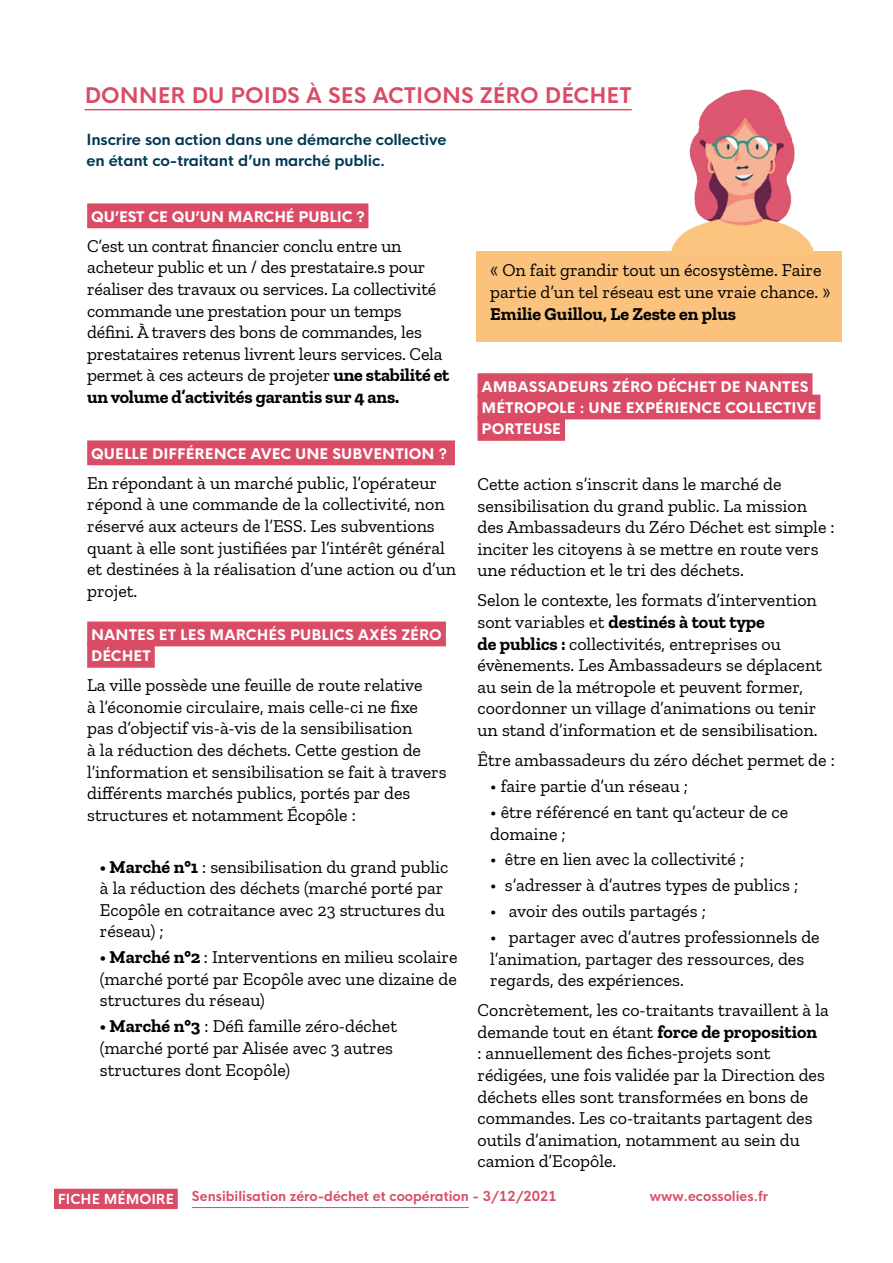
<style>
.page{position:relative;width:893px;height:1263px;background:#fff}
.page>*{position:absolute;margin:0;border:0;box-sizing:border-box;transform-origin:0 0}
.t1{font:700 21px "HK Nova";color:#da4c65}
.t2{font:18px/21.6px "Zilla Slab";color:#000}
.t3{font:700 18px "Zilla Slab";color:#000}
.t4{font:700 15px/21px "HK Nova";letter-spacing:-.01em;color:#003854}
.t5{font:800 14.25px/21.3px "HK Nova";color:#fff}
.t6{font:700 13.5px "HK Nova";color:#da4c65;scale:.96 1}
.t7{font:700 13.5px "HK Nova";color:#fff}
.s1{font-weight:700}
</style>
<div class="page">
<hr style="left:192px;top:1207px;width:277px;height:1px;background:#da4c65">
<div style="left:54px;top:1189px;width:124px;height:20px;background:#da4c65"></div>
<div style="left:476px;top:251px;width:366px;height:91px;background:#fac27d"></div>
<div style="left:87px;top:203px;width:281px;height:25px;background:#da4c65"></div>
<div style="left:87px;top:440px;width:368px;height:25px;background:#da4c65"></div>
<div style="left:87px;top:621px;width:359px;height:25px;background:#da4c65"></div>
<div style="left:87px;top:643px;width:68px;height:25px;background:#da4c65"></div>
<div style="left:477px;top:373px;width:335px;height:25px;background:#da4c65"></div>
<div style="left:477px;top:395px;width:343px;height:24px;background:#da4c65"></div>
<div style="left:477px;top:416px;width:88px;height:25px;background:#da4c65"></div>
<img style="left:672px;top:89px;width:140px;height:163px">
<hr style="left:85px;top:109px;width:547px;height:1px;background:#da4c65">
<p class="t1" style="left:85px;top:77px;width:548px">DONNER DU POIDS À SES ACTIONS ZÉRO DÉCHET</p>
<p class="t4" style="left:86px;top:127px;width:362px">Inscrire son action dans une démarche collective en étant co-traitant d’un marché public.</p>
<p class="t5" style="left:91px;top:204px;width:275px">QU’EST CE QU’UN MARCHÉ PUBLIC ?</p>
<p class="t2" style="left:87px;top:235px;width:364px">C’est un contrat financier conclu entre un acheteur public et un / des prestataire.s pour réaliser des travaux ou services. La collectivité commande une prestation pour un temps défini. À travers des bons de commandes, les prestataires retenus livrent leurs services. Cela permet à ces acteurs de projeter <span class="s1">une stabilité et un volume d’activités garantis sur 4 ans.</span></p>
<p class="t5" style="left:91px;top:441px;width:357px">QUELLE DIFFÉRENCE AVEC UNE SUBVENTION ?</p>
<p class="t2" style="left:87px;top:472px;width:371px">En répondant à un marché public, l’opérateur répond à une commande de la collectivité, non réservé aux acteurs de l’ESS. Les subventions quant à elle sont justifiées par l’intérêt général et destinées à la réalisation d’une action ou d’un projet.</p>
<p class="t5" style="left:91px;top:622px;width:352px">NANTES ET LES MARCHÉS PUBLICS AXÉS ZÉRO<br>DÉCHET</p>
<p class="t2" style="left:87px;top:675px;width:361px">La ville possède une feuille de route relative<br>à l’économie circulaire, mais celle-ci ne fixe pas d’objectif vis-à-vis de la sensibilisation<br>à la réduction des déchets. Cette gestion de l’information et sensibilisation se fait à travers différents marchés publics, portés par des structures et notamment Écopôle :</p>
<p class="t2" style="left:100px;top:856px;width:350px"><span class="s1">• Marché n°1</span> : sensibilisation du grand public à la réduction des déchets (marché porté par Ecopôle en cotraitance avec 23 structures du réseau) ;</p>
<p class="t2" style="left:100px;top:946px;width:359px;text-align:justify"><span class="s1">• Marché n°2</span> : Interventions en milieu scolaire (marché porté par Ecopôle avec une dizaine de structures du réseau)</p>
<p class="t2" style="left:100px;top:1016px;width:299px"><span class="s1">• Marché n°3</span> : Défi famille zéro-déchet (marché porté par Alisée avec 3 autres structures dont Ecopôle)</p>
<p class="t2" style="left:490px;top:260px;width:342px">« On fait grandir tout un écosystème. Faire partie d’un tel réseau est une vraie chance. »</p>
<p class="t3" style="left:490px;top:303px;width:247px">Emilie Guillou, Le Zeste en plus</p>
<p class="t5" style="left:482px;top:374px;width:336px">AMBASSADEURS ZÉRO DÉCHET DE NANTES<br>MÉTROPOLE : UNE EXPÉRIENCE COLLECTIVE<br>PORTEUSE</p>
<p class="t2" style="left:477px;top:473px;width:359px">Cette action s’inscrit dans le marché de sensibilisation du grand public. La mission des Ambassadeurs du Zéro Déchet est simple : inciter les citoyens à se mettre en route vers une réduction et le tri des déchets.</p>
<p class="t2" style="left:477px;top:590px;width:346px">Selon le contexte, les formats d’intervention sont variables et <span class="s1">destinés à tout type<br>de publics :</span> collectivités, entreprises ou évènements. Les Ambassadeurs se déplacent au sein de la métropole et peuvent former, coordonner un village d’animations ou tenir un stand d’information et de sensibilisation.</p>
<p class="t2" style="left:477px;top:749px;width:359px">Être ambassadeurs du zéro déchet permet de :</p>
<p class="t2" style="left:490px;top:775px;width:199px">• faire partie d’un réseau ;</p>
<p class="t2" style="left:490px;top:801px;width:299px">• être référencé en tant qu’acteur de ce domaine ;</p>
<p class="t2" style="left:490px;top:849px;width:256px">• être en lien avec la collectivité ;</p>
<p class="t2" style="left:490px;top:874px;width:309px">• s’adresser à d’autres types de publics ;</p>
<p class="t2" style="left:490px;top:900px;width:217px">• avoir des outils partagés ;</p>
<p class="t2" style="left:490px;top:926px;width:331px">• partager avec d’autres professionnels de l’animation, partager des ressources, des regards, des expériences.</p>
<p class="t2" style="left:477px;top:999px;width:353px">Concrètement, les co-traitants travaillent à la demande tout en étant <span class="s1">force de proposition<br></span>: annuellement des fiches-projets sont rédigées, une fois validée par la Direction des déchets elles sont transformées en bons de commandes. Les co-traitants partagent des outils d’animation, notamment au sein du camion d’Ecopôle.</p>
<p class="t7" style="left:58px;top:1187px;width:118px">FICHE MÉMOIRE</p>
<p class="t6" style="left:192px;top:1185px;width:382px">Sensibilisation zéro-déchet et coopération - 3/12/2021</p>
<p class="t6" style="left:650px;top:1185px;width:125px">www.ecossolies.fr</p>
</div>
